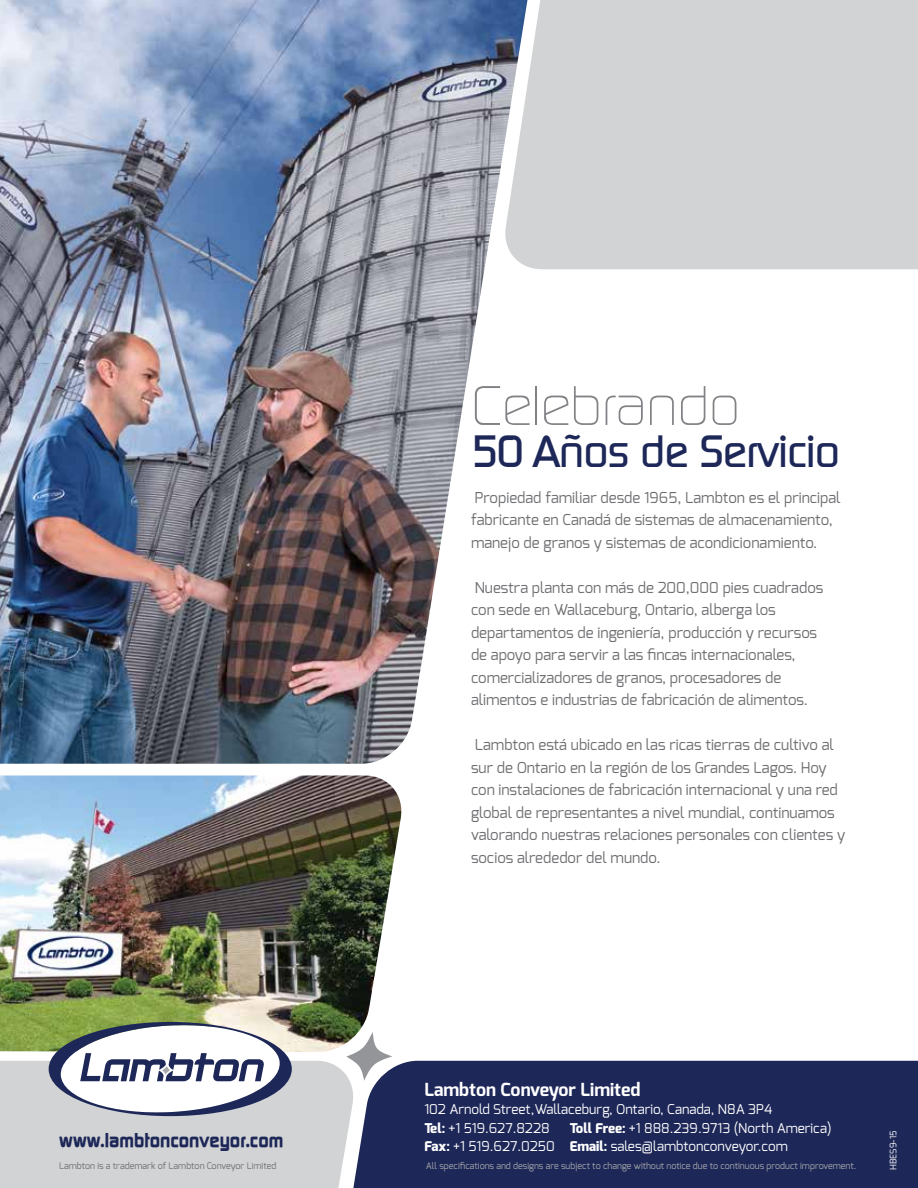
<style>
.page{position:relative;width:918px;height:1188px;background:#fff}
.page>*{position:absolute;margin:0;border:0;box-sizing:border-box;transform-origin:0 0}
.t1{font:300 55.5px "Continuum";letter-spacing:-.01em;color:#808285}
.t2{font:500 45px "Continuum";letter-spacing:-.02em;color:#1d2758}
.t3{font:700 19.5px "Continuum";color:#1d2758}
.t4{font:700 18px "Exo";color:#fff}
.t5{font:15px/22.5px "Exo";color:#6d6e71}
.t6{font:13.5px/18px "Exo";color:#fff}
.t7{font:9px "Exo";color:#a7a9ac}
.t8{font:9px "Exo";color:#6d6e71}
.t9{font:9px "Exo";color:#fff}
.s1{font-weight:800}
</style>
<div class="page">
<img style="left:0;top:776px;width:402px;height:276px">
<div style="left:527px;top:0;width:391px;height:269px;background:#d1d3d4"></div>
<svg style="left:346px;top:1032px;width:47px;height:29px"></svg>
<div style="left:357px;top:1061px;width:561px;height:127px;background:#1d2758"></div>
<div style="left:0;top:1061px;width:357px;height:127px;background:#d1d3d4"></div>
<svg style="left:49px;top:1022px;width:243px;height:94px"></svg>
<img style="left:0;top:0;width:527px;height:764px">
<h1 class="t1" style="left:471px;top:372px;width:271px">Celebrando</h1>
<h2 class="t2" style="left:471px;top:422px;width:371px">50 Años de Servicio</h2>
<p class="t5" style="left:471px;top:486px;width:371px">Propiedad familiar desde 1965, Lambton es el principal fabricante en Canadá de sistemas de almacenamiento, manejo de granos y sistemas de acondicionamiento.</p>
<p class="t5" style="left:471px;top:576px;width:354px">Nuestra planta con más de 200,000 pies cuadrados con sede en Wallaceburg, Ontario, alberga los departamentos de ingeniería, producción y recursos de apoyo para servir a las fincas internacionales, comercializadores de granos, procesadores de alimentos e industrias de fabricación de alimentos.</p>
<p class="t5" style="left:471px;top:734px;width:376px">Lambton está ubicado en las ricas tierras de cultivo al sur de Ontario en la región de los Grandes Lagos. Hoy con instalaciones de fabricación internacional y una red global de representantes a nivel mundial, continuamos valorando nuestras relaciones personales con clientes y socios alrededor del mundo.</p>
<p class="t4" style="left:424px;top:1078px;width:218px">Lambton Conveyor Limited</p>
<p class="t6" style="left:424px;top:1100px;width:349px">102 Arnold Street,Wallaceburg, Ontario, Canada, N8A 3P4</p>
<h3 class="t3" style="left:59px;top:1127px;width:226px">www.lambtonconveyor.com</h3>
<p class="t6" style="left:424px;top:1119px;width:132px"><span class="s1">Tel:</span> +1 519.627.8228<br><span class="s1">Fax:</span> +1 519.627.0250</p>
<p class="t6" style="left:570px;top:1119px;width:263px"><span class="s1">Toll Free:</span> +1 888.239.9713 (North America)<br><span class="s1">Email:</span> sales@lambtonconveyor.com</p>
<p class="t8" style="left:59px;top:1160px;width:219px">Lambton is a trademark of Lambton Conveyor Limited</p>
<p class="t7" style="left:426px;top:1160px;width:432px">All specifications and designs are subject to change without notice due to continuous product improvement.</p>
<p class="t9" style="left:887px;top:1170px;width:40px;rotate:-90deg">HBES9-15</p>
</div>
